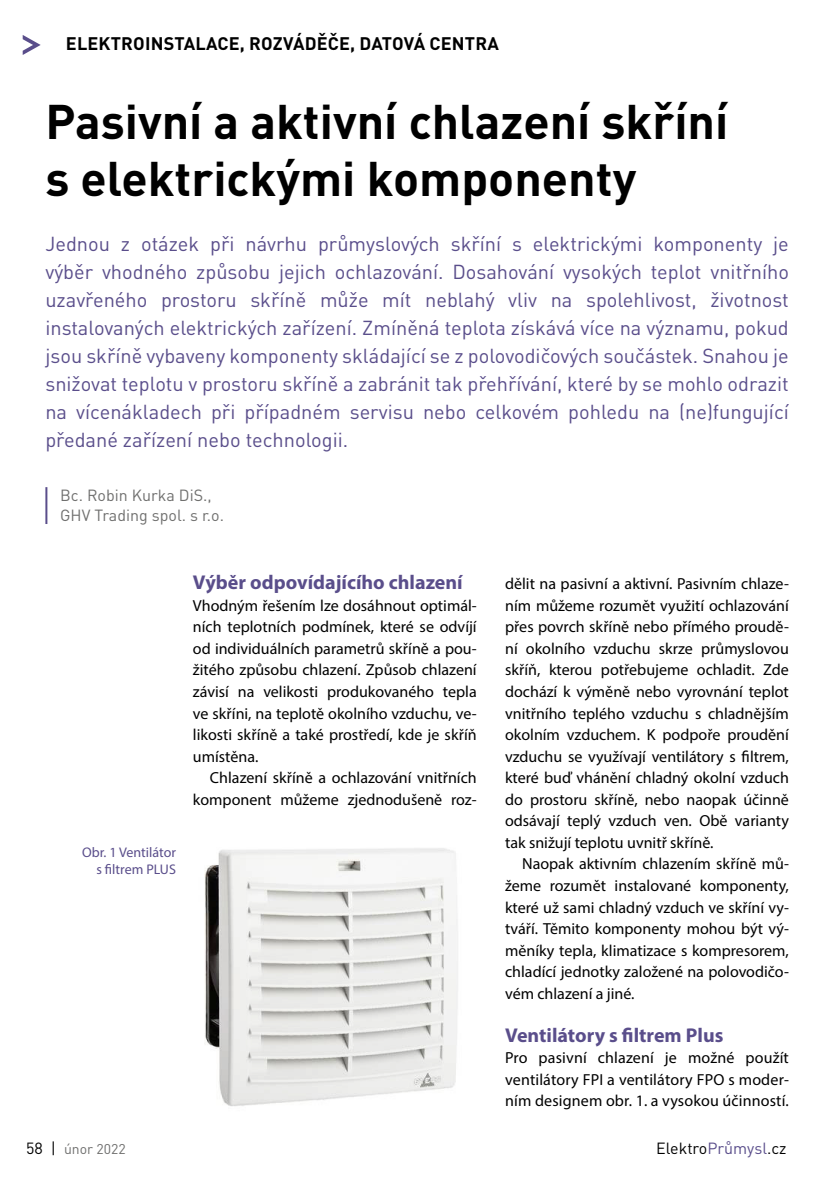
<style>
.page{position:relative;width:840px;height:1191px;background:#fff}
.page>*{position:absolute;margin:0;border:0;box-sizing:border-box;transform-origin:0 0}
.Nadpis_hlavní{font:700 48px "DIN Pro";color:#000}
.Perex{font:20px/28px "DIN Pro";color:#5a4e8b;text-align:justify}
.Nadpis{font:700 20px "Myriad Pro";color:#5a4e8b}
.t1{font:700 18px "DIN Pro";letter-spacing:.01em;color:#000}
.Text_-_další_odstave{font:16px/21.6px "Myriad Pro";color:#000;text-align:justify}
.Text_-_prni_odstavec{font:16px/21.6px "Myriad Pro";letter-spacing:.005em;color:#000;text-align:justify}
.t2{font:16px "DIN Pro";color:#6f6f6e}
.t3{font:16px "DIN Pro";color:#000}
.popisek_pravy{font:14px "Myriad Pro";color:#5a4e8b}
.t4{font:14px "DIN Pro";color:#6f6f6e}
.s1{font-size:16px;color:#000}
.s2{color:#5a4e8b}
</style>
<div class="page">
<svg style="left:23px;top:35px;width:18px;height:20px"></svg>
<hr style="left:45px;top:487px;width:2px;height:37px;background:#5a4e8b">
<img style="left:204px;top:848px;width:254px;height:258px">
<p class="t1" style="left:66px;top:31px;width:434px">ELEKTROINSTALACE, ROZVÁDĚČE, DATOVÁ CENTRA</p>
<p class="Nadpis_hlavní" style="left:45px;top:89px;width:684px">Pasivní a aktivní chlazení skříní</p>
<p class="Nadpis_hlavní" style="left:45px;top:146px;width:592px">s elektrickými komponenty</p>
<p class="Perex" style="left:45px;top:229px;width:744px">Jednou z otázek při návrhu průmyslových skříní s elektrickými komponenty je výběr vhodného způsobu jejich ochlazování. Dosahování vysokých teplot vnitřního uzavřeného prostoru skříně může mít neblahý vliv na spolehlivost, životnost instalovaných elektrických zařízení. Zmíněná teplota získává více na významu, pokud jsou skříně vybaveny komponenty skládající se z polovodičových součástek. Snahou je snižovat teplotu v prostoru skříně a zabránit tak přehřívání, které by se mohlo odrazit na vícenákladech při případném servisu nebo celkovém pohledu na (ne)fungující předané zařízení nebo technologii.</p>
<p class="t2" style="left:60px;top:484px;width:153px">Bc. Robin Kurka DiS.,</p>
<p class="t2" style="left:60px;top:504px;width:165px">GHV Trading spol. s r.o.</p>
<p class="popisek_pravy" style="left:82px;top:843px;width:95px">Obr. 1 Ventilátor</p>
<p class="popisek_pravy" style="left:96px;top:860px;width:81px">s filtrem PLUS</p>
<p class="Nadpis" style="left:193px;top:569px;width:271px">Výběr odpovídajícího chlazení</p>
<p class="Text_-_prni_odstavec" style="left:193px;top:594px;width:285px">Vhodným řešením lze dosáhnout optimál&shy;ních teplotních podmínek, které se odvíjí od individuálních parametrů skříně a pou&shy;žitého způsobu chlazení. Způsob chlazení závisí na velikosti produkovaného tepla ve skříni, na teplotě okolního vzduchu, ve&shy;likosti skříně a také prostředí, kde je skříň umístěna.</p>
<p class="Text_-_další_odstave" style="left:193px;top:767px;width:285px;text-align:right">Chlazení skříně a ochlazování vnitřních komponent můžeme zjednodušeně roz-</p>
<p class="t4" style="left:26px;top:1139px;width:101px"><span class="s1">58 |</span> únor 2022</p>
<p class="Text_-_další_odstave" style="left:505px;top:573px;width:285px">dělit na pasivní a aktivní. Pasivním chlaze&shy;ním můžeme rozumět využití ochlazování přes povrch skříně nebo přímého proudě&shy;ní okolního vzduchu skrze průmyslovou skříň, kterou potřebujeme ochladit. Zde dochází k výměně nebo vyrovnání teplot vnitřního teplého vzduchu s chladnějším okolním vzduchem. K podpoře proudění vzduchu se využívají ventilátory s filtrem, které buď vhánění chladný okolní vzduch do prostoru skříně, nebo naopak účinně odsávají teplý vzduch ven. Obě varianty tak snižují teplotu uvnitř skříně.</p>
<p class="Text_-_další_odstave" style="left:505px;top:853px;width:285px;text-indent:17px">Naopak aktivním chlazením skříně mů&shy;žeme rozumět instalované komponenty, které už sami chladný vzduch ve skříní vy&shy;tváří. Těmito komponenty mohou být vý&shy;měníky tepla, klimatizace s kompresorem, chladící jednotky založené na polovodičo&shy;vém chlazení a jiné.</p>
<p class="Nadpis" style="left:505px;top:1022px;width:220px">Ventilátory s filtrem Plus</p>
<p class="Text_-_prni_odstavec" style="left:505px;top:1047px;width:285px">Pro pasivní chlazení je možné použít ventilátory FPI a ventilátory FPO s moder&shy;ním designem obr. 1. a vysokou účinností.</p>
<p class="t3" style="left:656px;top:1137px;width:132px">Elektro<span class="s2">Průmysl</span>.cz</p>
</div>
